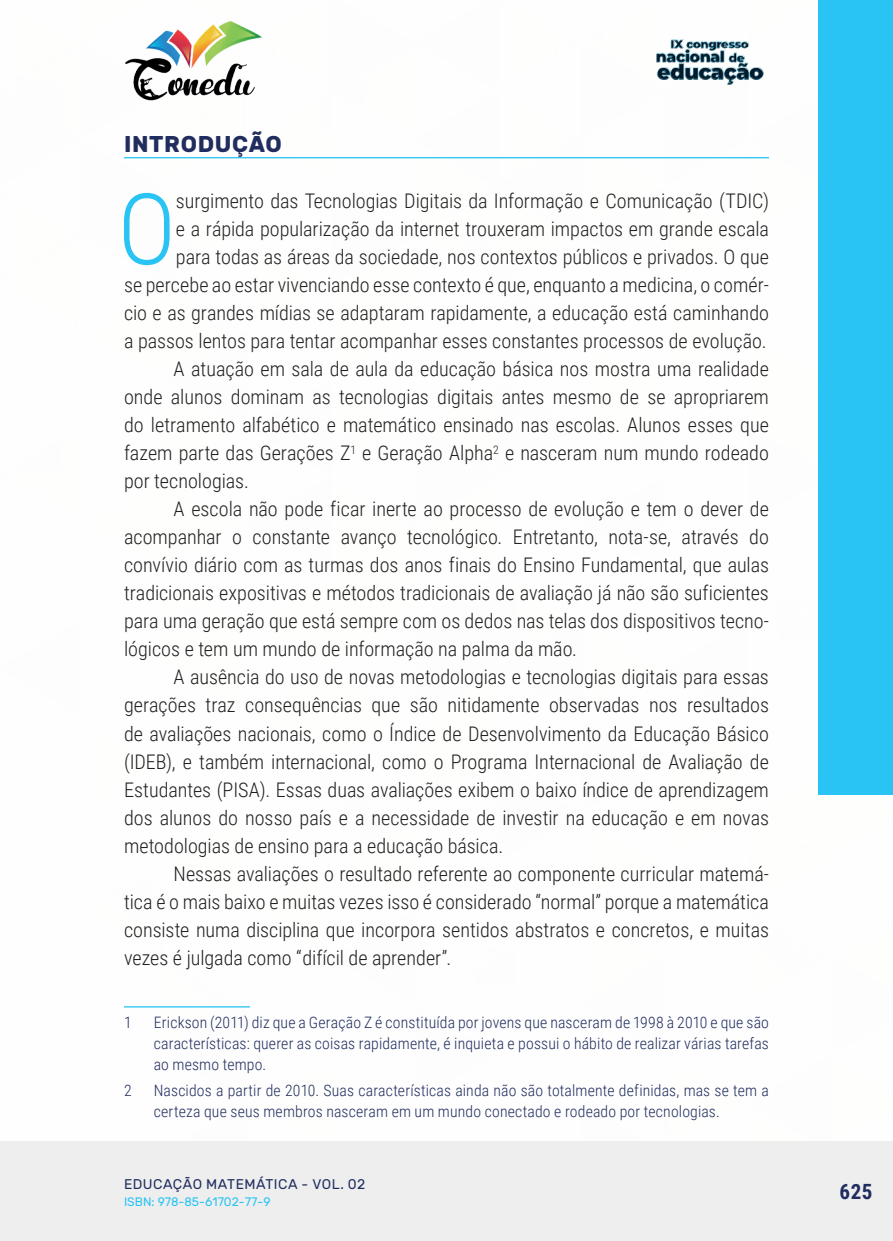
<style>
.page{position:relative;width:893px;height:1241px;background:#fff}
.page>*{position:absolute;margin:0;border:0;box-sizing:border-box;transform-origin:0 0}
._8_CAPITULAR{font:300 98.88px "Roboto Condensed";color:#29c4f3}
._7_INTRODUCAO{font:700 22.75px "Rubik";letter-spacing:.03em;color:#202d5e}
.t1{font:700 21px "Roboto Condensed";color:#202d5e}
._9_CORPO{font:300 20.12px/28px "Roboto Condensed";color:#231f20;text-align:justify}
._8_CAPITULAR-2{font:300 20.12px/28px "Roboto Condensed";color:#231f20;text-align:right}
._24_RODAPE{font:300 15.75px/21px "Roboto Condensed";letter-spacing:.01em;color:#202d5e;text-align:justify}
.t2{font:14px "Rubik";letter-spacing:.035em;color:#202d5e}
.t3{font:12.25px "Rubik";color:#29c4f3}
</style>
<div class="page">
<div style="left:0;top:1141px;width:893px;height:99px;background:#eeeeef"></div>
<div style="left:819px;top:0;width:74px;height:794px;background:#29c4f3"></div>
<img style="left:125px;top:20px;width:137px;height:81px">
<img style="left:656px;top:39px;width:108px;height:46px">
<hr style="left:124px;top:157px;width:645px;height:1px;background:#29c4f3">
<hr style="left:124px;top:1006px;width:126px;height:1px;background:#29c4f3">
<p class="_7_INTRODUCAO" style="left:124px;top:131px;width:159px">INTRODUÇÃO</p>
<p class="_8_CAPITULAR" style="left:118px;top:160px;width:60px">O</p>
<p class="_8_CAPITULAR-2" style="left:124px;top:186px;width:646px">surgimento das Tecnologias Digitais da Informação e Comunicação (TDIC)<br>e a rápida popularização da internet trouxeram impactos em grande escala<br>para todas as áreas da sociedade, nos contextos públicos e privados. O que<br>se percebe ao estar vivenciando esse contexto é que, enquanto a medicina, o comér&shy;cio e as grandes mídias se adaptaram rapidamente, a educação está caminhando a passos lentos para tentar acompanhar esses constantes processos de evolução.</p>
<p class="_9_CORPO" style="left:124px;top:354px;width:646px;text-indent:50px">A atuação em sala de aula da educação básica nos mostra uma realidade onde alunos dominam as tecnologias digitais antes mesmo de se apropriarem do letramento alfabético e matemático ensinado nas escolas. Alunos esses que fazem parte das Gerações Z<sup>1</sup> e Geração Alpha<sup>2</sup> e nasceram num mundo rodeado por tecnologias.</p>
<p class="_9_CORPO" style="left:124px;top:494px;width:646px;text-indent:50px">A escola não pode ficar inerte ao processo de evolução e tem o dever de acompanhar o constante avanço tecnológico. Entretanto, nota-se, através do convívio diário com as turmas dos anos finais do Ensino Fundamental, que aulas tradicionais expositivas e métodos tradicionais de avaliação já não são suficientes para uma geração que está sempre com os dedos nas telas dos dispositivos tecno&shy;lógicos e tem um mundo de informação na palma da mão.</p>
<p class="_9_CORPO" style="left:124px;top:662px;width:646px;text-indent:50px">A ausência do uso de novas metodologias e tecnologias digitais para essas gerações traz consequências que são nitidamente observadas nos resultados de avaliações nacionais, como o Índice de Desenvolvimento da Educação Básico (IDEB), e também internacional, como o Programa Internacional de Avaliação de Estudantes (PISA). Essas duas avaliações exibem o baixo índice de aprendizagem dos alunos do nosso país e a necessidade de investir na educação e em novas metodologias de ensino para a educação básica.</p>
<p class="_9_CORPO" style="left:124px;top:858px;width:646px;text-indent:50px">Nessas avaliações o resultado referente ao componente curricular matemá&shy;tica é o mais baixo e muitas vezes isso é considerado “normal” porque a matemática consiste numa disciplina que incorpora sentidos abstratos e concretos, e muitas vezes é julgada como “difícil de aprender”.</p>
<p class="_24_RODAPE" style="left:124px;top:1010px;width:9px">1</p>
<p class="_24_RODAPE" style="left:154px;top:1010px;width:617px">Erickson (2011) diz que a Geração Z é constituída por jovens que nasceram de 1998 à 2010 e que são características: querer as coisas rapidamente, é inquieta e possui o hábito de realizar várias tarefas ao mesmo tempo.</p>
<p class="_24_RODAPE" style="left:124px;top:1078px;width:9px">2</p>
<p class="_24_RODAPE" style="left:154px;top:1078px;width:617px">Nascidos a partir de 2010. Suas características ainda não são totalmente definidas, mas se tem a certeza que seus membros nasceram em um mundo conectado e rodeado por tecnologias.</p>
<p class="t2" style="left:124px;top:1175px;width:243px">EDUCAÇÃO MATEMÁTICA - VOL. 02</p>
<p class="t3" style="left:124px;top:1194px;width:148px">ISBN: 978-85-61702-77-9</p>
<p class="t1" style="left:839px;top:1176px;width:34px">625</p>
</div>
